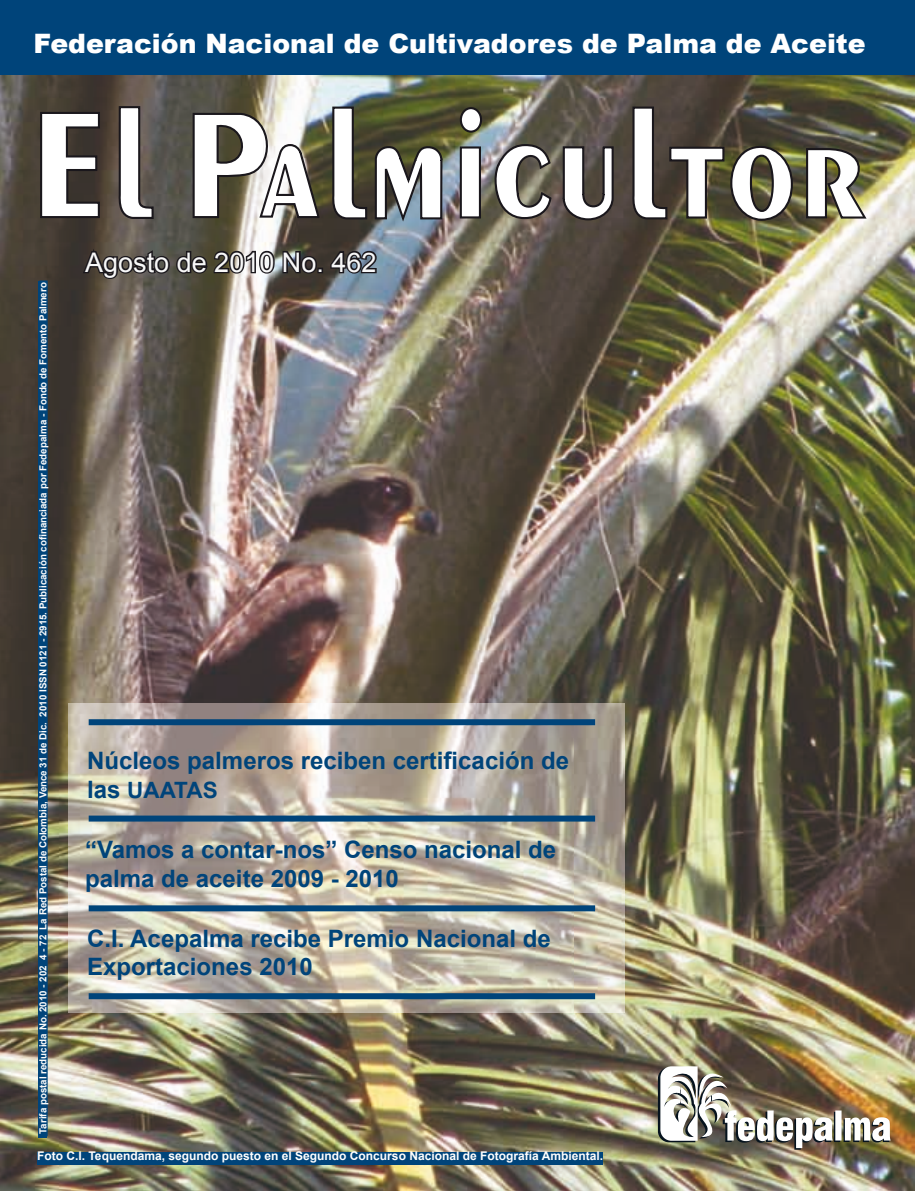
<style>
.page{position:relative;width:915px;height:1191px;background:#fff}
.page>*{position:absolute;margin:0;border:0;box-sizing:border-box;transform-origin:0 0}
.t1{font:27px "Arial";color:#f8f8f8}
.t2{font:900 26.7px "Arial";color:#fff}
.t3{font:700 24px/28.8px "Arial";color:#00447a}
.t4{font:700 22.5px "Arial";color:#00447a}
.t5{font:700 12px "Arial";color:#fff}
.t6{font:700 9.75px "Arial";color:#fbfbfb}
.s1{font-size:24px}
</style>
<div class="page">
<img style="left:0;top:75px;width:914px;height:1116px">
<img style="left:69px;top:703px;width:555px;height:309px">
<div style="left:0;top:0;width:914px;height:75px;background:#00447a"></div>
<svg style="left:81px;top:242px;width:242px;height:38px"></svg>
<svg style="left:329px;top:247px;width:50px;height:29px"></svg>
<div style="left:89px;top:815px;width:506px;height:6px;background:#00447a"></div>
<div style="left:89px;top:719px;width:506px;height:6px;background:#00447a"></div>
<img style="left:39px;top:83px;width:829px;height:146px">
<img style="left:657px;top:1066px;width:233px;height:83px">
<div style="left:38px;top:281px;width:9px;height:857px;background:#00447a"></div>
<div style="left:39px;top:280px;width:9px;height:856px;background:#00447a"></div>
<div style="left:89px;top:993px;width:506px;height:6px;background:#00447a"></div>
<div style="left:89px;top:905px;width:506px;height:6px;background:#00447a"></div>
<div style="left:37px;top:1151px;width:566px;height:13px;background:#00447a"></div>
<h2 class="t2" style="left:33px;top:24px;width:833px">Federación Nacional de Cultivadores de Palma de Aceite</h2>
<h1 class="t1" style="left:85px;top:245px;width:293px">Agosto de 2010 No. 462</h1>
<p class="t6" style="left:36px;top:1133px;width:853px;rotate:-90deg">Tarifa postal reducida No. 2010 - 202 4 - 72 La Red Postal de Colombia, Vence 31 de Dic. 2010 ISSN 0121 - 2915. Publicación cofinanciada por Fedepalma - Fondo de Fomento Palmero</p>
<p class="t5" style="left:37px;top:1148px;width:567px">Foto C.I. Tequendama, segundo puesto en el Segundo Concurso Nacional de Fotografía Ambiental.</p>
<h3 class="t3" style="left:87px;top:747px;width:483px">Núcleos palmeros reciben certificación de</h3>
<h3 class="t4" style="left:87px;top:775px;width:132px"><span class="s1">las</span> UAATAS</h3>
<h3 class="t3" style="left:85px;top:835px;width:472px">“Vamos a contar-nos” Censo nacional de palma de aceite 2009 - 2010</h3>
<h3 class="t3" style="left:87px;top:924px;width:465px">C.I. Acepalma recibe Premio Nacional de<br>Exportaciones 2010</h3>
</div>
